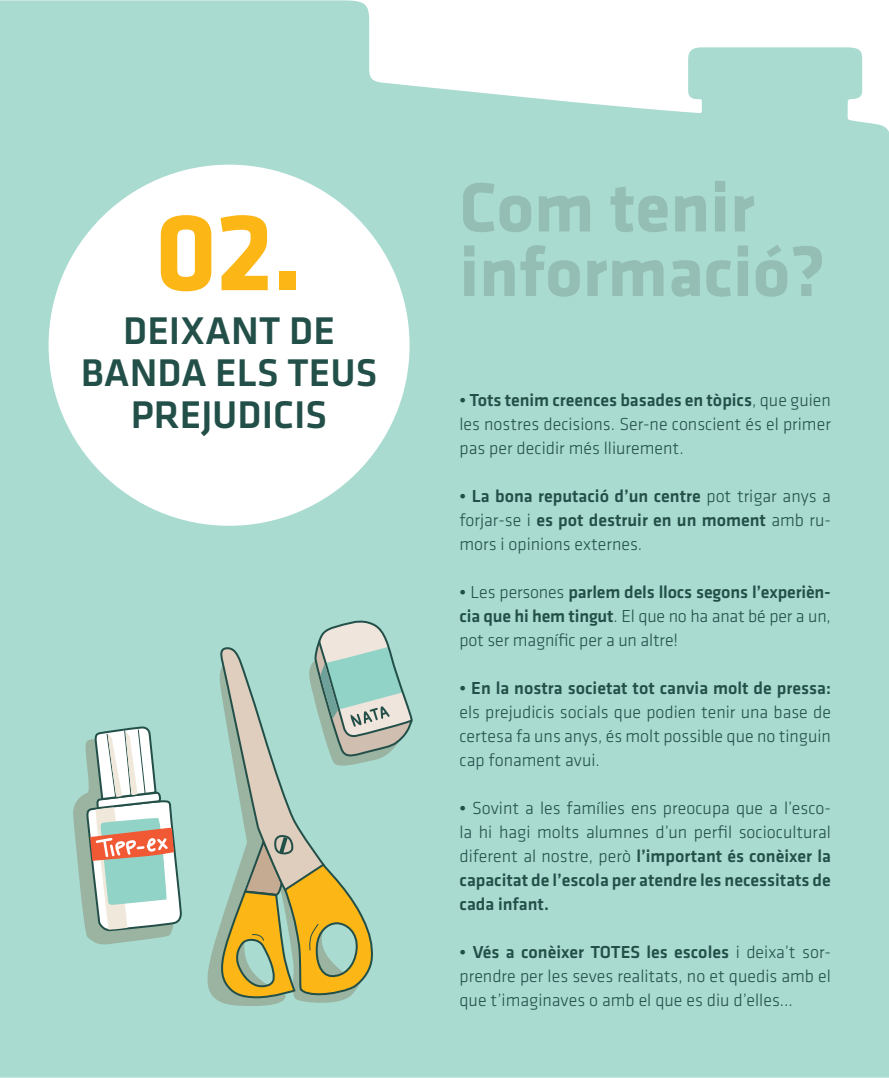
<style>
.page{position:relative;width:889px;height:1078px;background:#fff}
.page>*{position:absolute;margin:0;border:0;box-sizing:border-box;transform-origin:0 0}
.t1{font:700 114.4px "Klavika";color:#fcb615}
.t2{font:72px/64.4px "Klavika Bold TF";color:#94beb4}
.t3{font:500 40px/42px "Klavika";color:#234f49;text-align:center}
.t4{font:300 18px/24px "Klavika";color:#234f49;text-align:justify}
.t5{font:500 18px "Klavika";color:#234f49}
.s1{font-weight:500}
</style>
<div class="page">
<div style="left:0;top:0;width:889px;height:1077px;background:#a9dbd1"></div>
<div style="left:49px;top:165px;width:360px;height:360px;background:#fff;border-radius:50%"></div>
<div style="left:463px;top:181px;width:292px;height:51px;background:#a9dbd1"></div>
<div style="left:464px;top:244px;width:358px;height:52px;background:#a9dbd1"></div>
<svg style="left:72px;top:726px;width:111px;height:218px"></svg>
<svg style="left:199px;top:619px;width:214px;height:386px;background:#b0c9ad"></svg>
<h1 class="t1" style="left:154px;top:190px;width:151px">02.</h1>
<h3 class="t3" style="left:81px;top:310px;width:298px">DEIXANT DE bANDA ELS TEUS<br>PREJUDICIS</h3>
<h2 class="t2" style="left:459px;top:177px;width:367px">Com tenir informació?</h2>
<p class="t4" style="left:459px;top:388px;width:373px"><span class="s1">• Tots tenim creences basades en tòpics</span>, que guien les nostres decisions. Ser-ne conscient és el primer pas per decidir més lliurement.</p>
<p class="t4" style="left:459px;top:484px;width:373px"><span class="s1">• La bona reputació d’un centre</span> pot trigar anys a forjar-se i <span class="s1">es pot destruir en un moment</span> amb ru&shy;mors i opinions externes.</p>
<p class="t4" style="left:459px;top:580px;width:373px"><span class="s1">•</span> Les persones <span class="s1">parlem dels llocs segons l’experièn&shy;cia que hi hem tingut</span>. El que no ha anat bé per a un, pot ser magnífic per a un altre!</p>
<p class="t5" style="left:459px;top:678px;width:373px">• En la nostra societat tot canvia molt de pressa:</p>
<p class="t4" style="left:459px;top:700px;width:373px">els prejudicis socials que podien tenir una base de certesa fa uns anys, és molt possible que no tinguin cap fonament avui.</p>
<p class="t4" style="left:459px;top:796px;width:373px"><span class="s1">•</span> Sovint a les famílies ens preocupa que a l’esco&shy;la hi hagi molts alumnes d’un perfil sociocultural diferent al nostre, però <span class="s1">l’important és conèixer la capacitat de l’escola per atendre les necessitats de cada infant.</span></p>
<p class="t4" style="left:459px;top:940px;width:373px"><span class="s1">• Vés a conèixer TOTES les escoles</span> i deixa’t sor&shy;prendre per les seves realitats, no et quedis amb el que t’imaginaves o amb el que es diu d’elles...</p>
</div>
